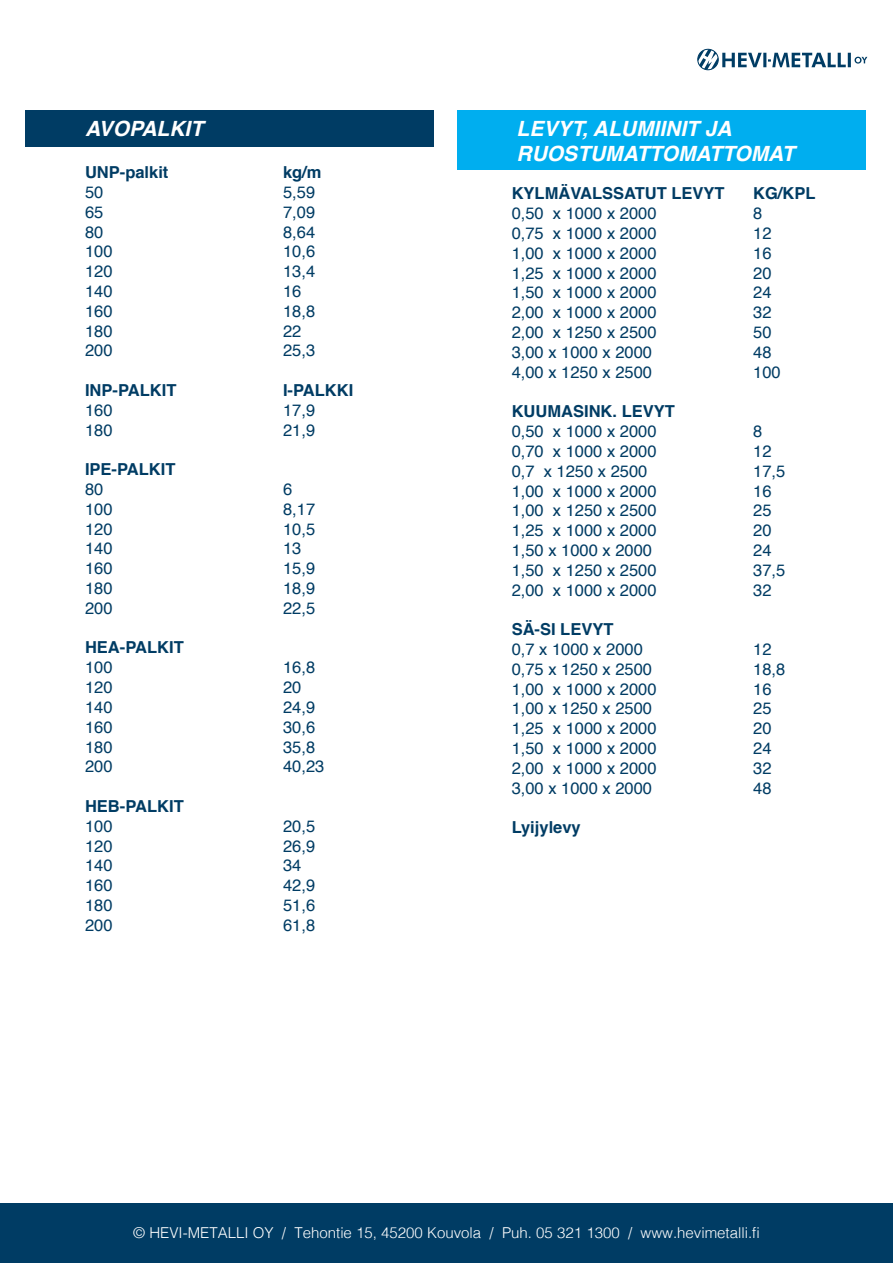
<style>
.page{position:relative;width:893px;height:1263px;background:#fff}
.page>*{position:absolute;margin:0;border:0;box-sizing:border-box;transform-origin:0 0}
.t1{font:italic 700 21px/25.2px "Helvetica";color:#fff}
.t2{font:16.5px "Helvetica";color:#003c64}
.t3{font:700 16.5px "Helvetica";color:#003c64}
.t4{font:300 15px "Helvetica";color:#fff}
</style>
<div class="page">
<div style="left:0;top:1203px;width:893px;height:60px;background:#003c64"></div>
<svg style="left:699px;top:49px;width:168px;height:21px"></svg>
<div style="left:697px;top:49px;width:21px;height:21px;border:1px solid #003c64;border-radius:50%"></div>
<div style="left:26px;top:111px;width:408px;height:36px;background:#003c64"></div>
<div style="left:457px;top:111px;width:408px;height:59px;background:#00aeef"></div>
<p class="t1" style="left:85px;top:118px;width:120px">AVOPALKIT</p>
<p class="t1" style="left:517px;top:118px;width:280px">LEVYT, ALUMIINIT JA<br>RUOSTUMATTOMATTOMAT</p>
<p class="t3" style="left:85px;top:159px;width:85px">UNP-palkit</p>
<p class="t3" style="left:283px;top:159px;width:40px">kg/m</p>
<p class="t2" style="left:85px;top:179px;width:20px">50</p>
<p class="t2" style="left:283px;top:179px;width:34px">5,59</p>
<p class="t2" style="left:85px;top:199px;width:20px">65</p>
<p class="t2" style="left:283px;top:199px;width:34px">7,09</p>
<p class="t2" style="left:85px;top:219px;width:20px">80</p>
<p class="t2" style="left:283px;top:219px;width:34px">8,64</p>
<p class="t2" style="left:85px;top:239px;width:29px">100</p>
<p class="t2" style="left:283px;top:239px;width:34px">10,6</p>
<p class="t2" style="left:85px;top:259px;width:29px">120</p>
<p class="t2" style="left:283px;top:259px;width:34px">13,4</p>
<p class="t2" style="left:85px;top:278px;width:29px">140</p>
<p class="t2" style="left:283px;top:278px;width:20px">16</p>
<p class="t2" style="left:85px;top:298px;width:29px">160</p>
<p class="t2" style="left:283px;top:298px;width:34px">18,8</p>
<p class="t2" style="left:85px;top:318px;width:29px">180</p>
<p class="t2" style="left:283px;top:318px;width:20px">22</p>
<p class="t2" style="left:85px;top:338px;width:29px">200</p>
<p class="t2" style="left:283px;top:338px;width:34px">25,3</p>
<p class="t3" style="left:85px;top:377px;width:93px">INP-PALKIT</p>
<p class="t3" style="left:283px;top:377px;width:72px">I-PALKKI</p>
<p class="t2" style="left:85px;top:397px;width:29px">160</p>
<p class="t2" style="left:283px;top:397px;width:34px">17,9</p>
<p class="t2" style="left:85px;top:417px;width:29px">180</p>
<p class="t2" style="left:283px;top:417px;width:34px">21,9</p>
<p class="t3" style="left:85px;top:456px;width:92px">IPE-PALKIT</p>
<p class="t2" style="left:85px;top:476px;width:20px">80</p>
<p class="t2" style="left:283px;top:476px;width:11px">6</p>
<p class="t2" style="left:85px;top:496px;width:29px">100</p>
<p class="t2" style="left:283px;top:496px;width:34px">8,17</p>
<p class="t2" style="left:85px;top:516px;width:29px">120</p>
<p class="t2" style="left:283px;top:516px;width:34px">10,5</p>
<p class="t2" style="left:85px;top:536px;width:29px">140</p>
<p class="t2" style="left:283px;top:536px;width:20px">13</p>
<p class="t2" style="left:85px;top:556px;width:29px">160</p>
<p class="t2" style="left:283px;top:556px;width:34px">15,9</p>
<p class="t2" style="left:85px;top:575px;width:29px">180</p>
<p class="t2" style="left:283px;top:575px;width:34px">18,9</p>
<p class="t2" style="left:85px;top:595px;width:29px">200</p>
<p class="t2" style="left:283px;top:595px;width:34px">22,5</p>
<p class="t3" style="left:85px;top:634px;width:100px">HEA-PALKIT</p>
<p class="t2" style="left:85px;top:655px;width:29px">100</p>
<p class="t2" style="left:283px;top:655px;width:34px">16,8</p>
<p class="t2" style="left:85px;top:674px;width:29px">120</p>
<p class="t2" style="left:283px;top:674px;width:20px">20</p>
<p class="t2" style="left:85px;top:694px;width:29px">140</p>
<p class="t2" style="left:283px;top:694px;width:34px">24,9</p>
<p class="t2" style="left:85px;top:714px;width:29px">160</p>
<p class="t2" style="left:283px;top:714px;width:34px">30,6</p>
<p class="t2" style="left:85px;top:734px;width:29px">180</p>
<p class="t2" style="left:283px;top:734px;width:34px">35,8</p>
<p class="t2" style="left:85px;top:754px;width:29px">200</p>
<p class="t2" style="left:283px;top:754px;width:43px">40,23</p>
<p class="t3" style="left:85px;top:793px;width:100px">HEB-PALKIT</p>
<p class="t2" style="left:85px;top:813px;width:29px">100</p>
<p class="t2" style="left:283px;top:813px;width:34px">20,5</p>
<p class="t2" style="left:85px;top:833px;width:29px">120</p>
<p class="t2" style="left:283px;top:833px;width:34px">26,9</p>
<p class="t2" style="left:85px;top:853px;width:29px">140</p>
<p class="t2" style="left:283px;top:853px;width:20px">34</p>
<p class="t2" style="left:85px;top:872px;width:29px">160</p>
<p class="t2" style="left:283px;top:872px;width:34px">42,9</p>
<p class="t2" style="left:85px;top:892px;width:29px">180</p>
<p class="t2" style="left:283px;top:892px;width:34px">51,6</p>
<p class="t2" style="left:85px;top:912px;width:29px">200</p>
<p class="t2" style="left:283px;top:912px;width:34px">61,8</p>
<p class="t3" style="left:512px;top:180px;width:214px">KYLMÄVALSSATUT LEVYT</p>
<p class="t3" style="left:753px;top:180px;width:64px">KG/KPL</p>
<p class="t2" style="left:512px;top:201px;width:146px">0,50 x 1000 x 2000</p>
<p class="t2" style="left:753px;top:201px;width:11px">8</p>
<p class="t2" style="left:512px;top:221px;width:146px">0,75 x 1000 x 2000</p>
<p class="t2" style="left:753px;top:221px;width:20px">12</p>
<p class="t2" style="left:512px;top:240px;width:146px">1,00 x 1000 x 2000</p>
<p class="t2" style="left:753px;top:240px;width:20px">16</p>
<p class="t2" style="left:512px;top:260px;width:146px">1,25 x 1000 x 2000</p>
<p class="t2" style="left:753px;top:260px;width:20px">20</p>
<p class="t2" style="left:512px;top:280px;width:146px">1,50 x 1000 x 2000</p>
<p class="t2" style="left:753px;top:280px;width:20px">24</p>
<p class="t2" style="left:512px;top:300px;width:146px">2,00 x 1000 x 2000</p>
<p class="t2" style="left:753px;top:300px;width:20px">32</p>
<p class="t2" style="left:512px;top:320px;width:146px">2,00 x 1250 x 2500</p>
<p class="t2" style="left:753px;top:320px;width:20px">50</p>
<p class="t2" style="left:512px;top:339px;width:142px">3,00 x 1000 x 2000</p>
<p class="t2" style="left:753px;top:339px;width:20px">48</p>
<p class="t2" style="left:512px;top:359px;width:142px">4,00 x 1250 x 2500</p>
<p class="t2" style="left:753px;top:359px;width:29px">100</p>
<p class="t3" style="left:512px;top:398px;width:165px">KUUMASINK. LEVYT</p>
<p class="t2" style="left:512px;top:419px;width:146px">0,50 x 1000 x 2000</p>
<p class="t2" style="left:753px;top:419px;width:11px">8</p>
<p class="t2" style="left:512px;top:438px;width:146px">0,70 x 1000 x 2000</p>
<p class="t2" style="left:753px;top:438px;width:20px">12</p>
<p class="t2" style="left:512px;top:458px;width:137px">0,7 x 1250 x 2500</p>
<p class="t2" style="left:753px;top:458px;width:34px">17,5</p>
<p class="t2" style="left:512px;top:478px;width:146px">1,00 x 1000 x 2000</p>
<p class="t2" style="left:753px;top:478px;width:20px">16</p>
<p class="t2" style="left:512px;top:498px;width:146px">1,00 x 1250 x 2500</p>
<p class="t2" style="left:753px;top:498px;width:20px">25</p>
<p class="t2" style="left:512px;top:518px;width:146px">1,25 x 1000 x 2000</p>
<p class="t2" style="left:753px;top:518px;width:20px">20</p>
<p class="t2" style="left:512px;top:537px;width:142px">1,50 x 1000 x 2000</p>
<p class="t2" style="left:753px;top:537px;width:20px">24</p>
<p class="t2" style="left:512px;top:557px;width:146px">1,50 x 1250 x 2500</p>
<p class="t2" style="left:753px;top:557px;width:34px">37,5</p>
<p class="t2" style="left:512px;top:577px;width:146px">2,00 x 1000 x 2000</p>
<p class="t2" style="left:753px;top:577px;width:20px">32</p>
<p class="t3" style="left:512px;top:616px;width:103px">SÄ-SI LEVYT</p>
<p class="t2" style="left:512px;top:636px;width:133px">0,7 x 1000 x 2000</p>
<p class="t2" style="left:753px;top:636px;width:20px">12</p>
<p class="t2" style="left:512px;top:656px;width:142px">0,75 x 1250 x 2500</p>
<p class="t2" style="left:753px;top:656px;width:34px">18,8</p>
<p class="t2" style="left:512px;top:676px;width:146px">1,00 x 1000 x 2000</p>
<p class="t2" style="left:753px;top:676px;width:20px">16</p>
<p class="t2" style="left:512px;top:696px;width:142px">1,00 x 1250 x 2500</p>
<p class="t2" style="left:753px;top:696px;width:20px">25</p>
<p class="t2" style="left:512px;top:716px;width:146px">1,25 x 1000 x 2000</p>
<p class="t2" style="left:753px;top:716px;width:20px">20</p>
<p class="t2" style="left:512px;top:735px;width:146px">1,50 x 1000 x 2000</p>
<p class="t2" style="left:753px;top:735px;width:20px">24</p>
<p class="t2" style="left:512px;top:755px;width:146px">2,00 x 1000 x 2000</p>
<p class="t2" style="left:753px;top:755px;width:20px">32</p>
<p class="t2" style="left:512px;top:775px;width:142px">3,00 x 1000 x 2000</p>
<p class="t2" style="left:753px;top:775px;width:20px">48</p>
<p class="t3" style="left:512px;top:814px;width:71px">Lyijylevy</p>
<p class="t4" style="left:133px;top:1219px;width:628px">© HEVI-METALLI OY / Tehontie 15, 45200 Kouvola / Puh. 05 321 1300 / www.hevimetalli.fi</p>
</div>
